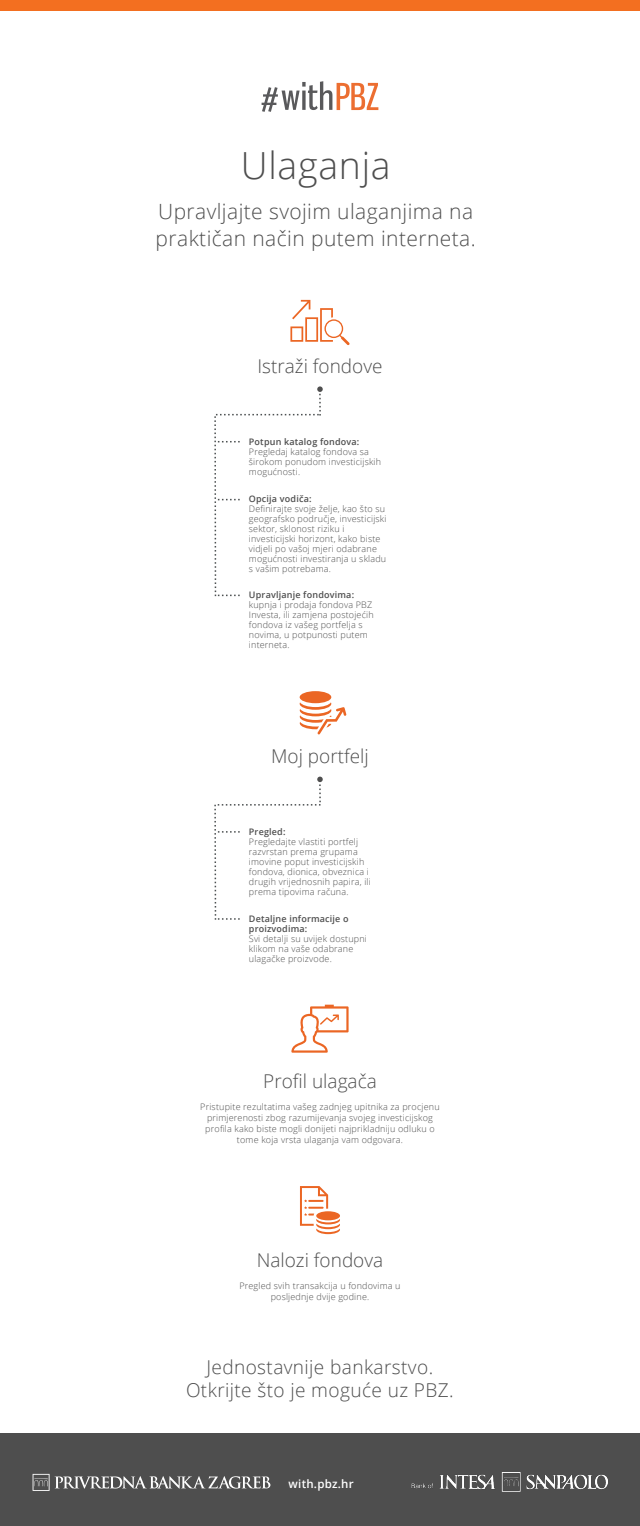
<style>
.page{position:relative;width:640px;height:1526px;background:#fff}
.page>*{position:absolute;margin:0;border:0;box-sizing:border-box;transform-origin:0 0}
.t1{font:300 37.35px "Open Sans";letter-spacing:.02em;color:#4e4e4e}
.t2{font:300 21px/27px "Open Sans";letter-spacing:.02em;color:#4e4e4e}
.t3{font:300 19.05px/22.9px "Open Sans";letter-spacing:.02em;color:#4e4e4e;text-align:center}
.t4{font:300 19px "Open Sans";color:#4e4e4e}
.t5{font:600 11.5px "Open Sans";letter-spacing:.02em;color:#fff}
.t6{font:300 9px/10px "Open Sans";letter-spacing:.02em;color:#4e4e4e}
.t7{font:600 9px/10px "Open Sans";letter-spacing:.02em;color:#4e4e4e}
</style>
<div class="page">
<div style="left:0;top:1434px;width:640px;height:92px;background:#4e4e4e"></div>
<svg style="left:33px;top:1474px;width:237px;height:17px"></svg>
<img style="left:412px;top:1472px;width:195px;height:19px">
<svg style="left:300px;top:1186px;width:40px;height:48px"></svg>
<svg style="left:291px;top:1004px;width:58px;height:48px"></svg>
<div style="left:300px;top:691px;width:31px;height:12px;background:#eb6624;border-radius:50%"></div>
<svg style="left:300px;top:702px;width:46px;height:32px"></svg>
<svg style="left:214px;top:776px;width:109px;height:144px"></svg>
<svg style="left:214px;top:386px;width:109px;height:211px"></svg>
<svg style="left:290px;top:300px;width:60px;height:45px"></svg>
<svg style="left:262px;top:81px;width:116px;height:31px"></svg>
<div style="left:0;top:0;width:640px;height:11px;background:#f36f20"></div>
<h1 class="t1" style="left:241px;top:140px;width:151px">Ulaganja</h1>
<h2 class="t2" style="left:156px;top:197px;width:322px">Upravljajte svojim ulaganjima na praktičan način putem interneta.</h2>
<h3 class="t4" style="left:257px;top:353px;width:127px">Istraži fondove</h3>
<p class="t7" style="left:249px;top:436px;width:112px">Potpun katalog fondova:</p>
<p class="t6" style="left:249px;top:446px;width:134px">Pregledaj katalog fondova sa širokom ponudom investicijskih mogućnosti.</p>
<p class="t7" style="left:249px;top:493px;width:64px">Opcija vodiča:</p>
<p class="t6" style="left:249px;top:503px;width:139px">Definirajte svoje želje, kao što su geografsko područje, investicijski sektor, sklonost riziku i investicijski horizont, kako biste vidjeli po vašoj mjeri odabrane mogućnosti investiranja u skladu s vašim potrebama.</p>
<p class="t7" style="left:249px;top:590px;width:107px">Upravljanje fondovima:</p>
<p class="t6" style="left:249px;top:599px;width:126px">kupnja i prodaja fondova PBZ<br>Investa, ili zamjena postojećih fondova iz vašeg portfelja s novima, u potpunosti putem interneta.</p>
<h3 class="t4" style="left:271px;top:743px;width:99px">Moj portfelj</h3>
<p class="t7" style="left:249px;top:826px;width:38px">Pregled:</p>
<p class="t6" style="left:249px;top:836px;width:123px">Pregledajte vlastiti portfelj razvrstan prema grupama imovine poput investicijskih fondova, dionica, obveznica i drugih vrijednosnih papira, ili prema tipovima računa.</p>
<p class="t7" style="left:249px;top:913px;width:101px">Detaljne informacije o proizvodima:</p>
<p class="t6" style="left:249px;top:933px;width:119px">Svi detalji su uvijek dostupni klikom na vaše odabrane ulagačke proizvode.</p>
<h3 class="t4" style="left:263px;top:1068px;width:115px">Profil ulagača</h3>
<p class="t6" style="left:200px;top:1101px;width:241px;line-height:11px;text-align:center">Pristupite rezultatima vašeg zadnjeg upitnika za procjenu primjerenosti zbog razumijevanja svojeg investicijskog profila kako biste mogli donijeti najprikladniju odluku o tome koja vrsta ulaganja vam odgovara.</p>
<h3 class="t4" style="left:257px;top:1246px;width:128px">Nalozi fondova</h3>
<p class="t6" style="left:239px;top:1280px;width:163px;line-height:11px;text-align:center">Pregled svih transakcija u fondovima u posljednje dvije godine.</p>
<h3 class="t3" style="left:186px;top:1355px;width:269px">Jednostavnije bankarstvo.<br>Otkrijte što je moguće uz PBZ.</h3>
<p class="t5" style="left:289px;top:1476px;width:67px">with.pbz.hr</p>
</div>
